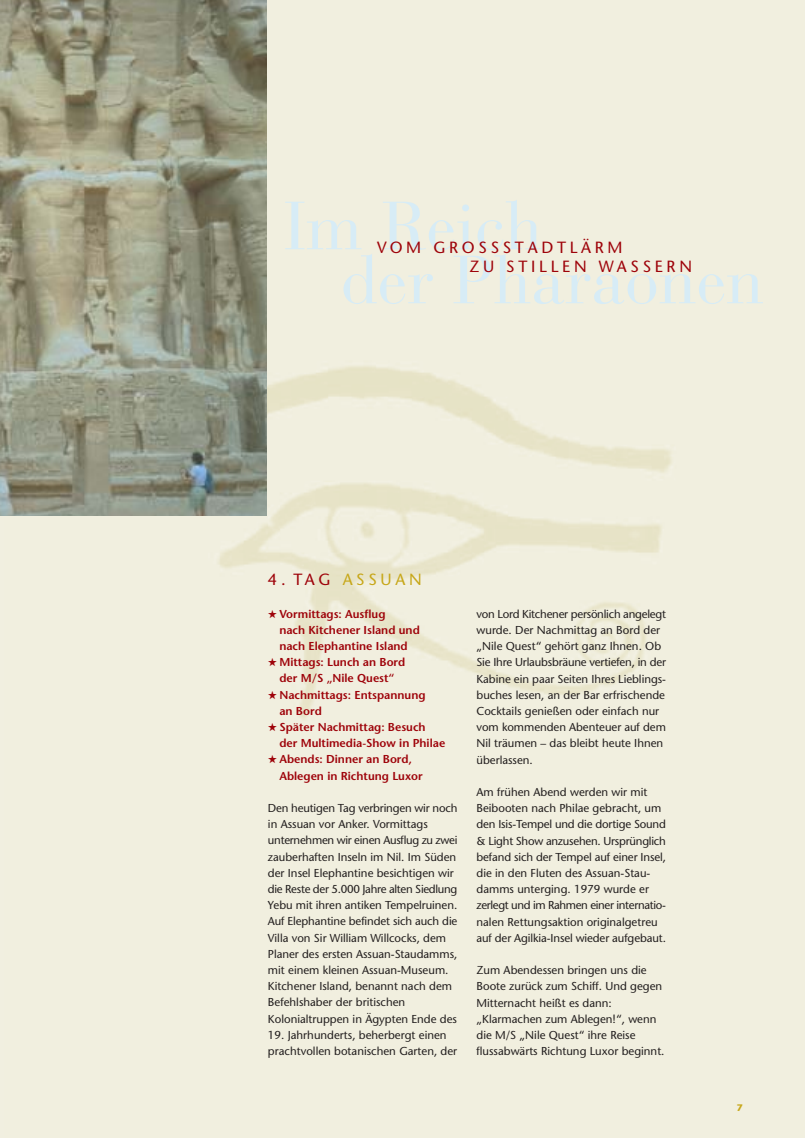
<style>
.page{position:relative;width:805px;height:1138px;background:#fff}
.page>*{position:absolute;margin:0;border:0;box-sizing:border-box;transform-origin:0 0}
.t1{font:67.5px/54px "Bauer Bodoni";color:#d7ecf6}
.t2{font:16.2px/18.9px "Stone Sans";letter-spacing:.23em;color:#9e030a}
.t3{font:16.2px "Stone Sans";letter-spacing:.23em;color:#c7a719}
.t4{font:11.4px/16.2px "Stone Sans";color:#231f1f}
.t5{font:600 11.4px/16.2px "Stone Sans";color:#9e030a}
.t6{font:700 9.45px "Stone Sans";color:#c7a719}
.s1{color:#9e030a}
</style>
<div class="page">
<div style="left:4px;top:0;width:801px;height:1138px;background:#f1efdf"></div>
<img style="left:0;top:0;width:266px;height:515px">
<h1 class="t1" style="left:340px;top:207px;width:425px;text-indent:-56px">Im Reich<br>der Pharaonen</h1>
<h2 class="t2" style="left:469px;top:239px;width:224px;text-indent:-92px">VOM GROSSSTADTLÄRM<br>ZU STILLEN WASSERN</h2>
<h2 class="t3" style="left:268px;top:573px;width:155px"><span class="s1">4. TAG</span> ASSUAN</h2>
<p class="t5" style="left:279px;top:607px;width:142px;text-indent:-11px">★ Vormittags: Ausflug<br>nach Kitchener Island und nach Elephantine Island</p>
<p class="t5" style="left:268px;top:655px;width:139px;text-align:center">★ Mittags: Lunch an Bord der M/S „Nile Quest“</p>
<p class="t5" style="left:279px;top:688px;width:148px;text-indent:-11px">★ Nachmittags: Entspannung an Bord</p>
<p class="t5" style="left:279px;top:720px;width:167px;text-indent:-11px">★ Später Nachmittag: Besuch der Multimedia-Show in Philae</p>
<p class="t5" style="left:279px;top:752px;width:145px;text-indent:-11px">★ Abends: Dinner an Bord,<br>Ablegen in Richtung Luxor</p>
<p class="t4" style="left:268px;top:801px;width:191px">Den heutigen Tag verbringen wir noch in Assuan vor Anker. Vormittags unternehmen wir einen Ausflug zu zwei zauberhaften Inseln im Nil. Im Süden der Insel Elephantine besichtigen wir die Reste der 5.000 Jahre alten Siedlung Yebu mit ihren antiken Tempelruinen.<br>Auf Elephantine befindet sich auch die Villa von Sir William Willcocks, dem Planer des ersten Assuan-Staudamms, mit einem kleinen Assuan-Museum.<br>Kitchener Island, benannt nach dem Befehlshaber der britischen Kolonialtruppen in Ägypten Ende des</p>
<p class="t4" style="left:268px;top:1028px;width:191px">19. Jahrhunderts, beherbergt einen prachtvollen botanischen Garten, der</p>
<p class="t4" style="left:476px;top:607px;width:191px">von Lord Kitchener persönlich angelegt wurde. Der Nachmittag an Bord der „Nile Quest“ gehört ganz Ihnen. Ob Sie Ihre Urlaubsbräune vertiefen, in der Kabine ein paar Seiten Ihres Lieblings&shy;buches lesen, an der Bar erfrischende Cocktails genießen oder einfach nur vom kommenden Abenteuer auf dem Nil träumen – das bleibt heute Ihnen überlassen.</p>
<p class="t4" style="left:476px;top:785px;width:191px">Am frühen Abend werden wir mit Beibooten nach Philae gebracht, um den Isis-Tempel und die dortige Sound &amp; Light Show anzusehen. Ursprünglich befand sich der Tempel auf einer Insel, die in den Fluten des Assuan-Stau&shy;damms unterging. 1979 wurde er zerlegt und im Rahmen einer internatio&shy;nalen Rettungsaktion originalgetreu auf der Agilkia-Insel wieder aufgebaut.</p>
<p class="t4" style="left:476px;top:963px;width:190px">Zum Abendessen bringen uns die<br>Boote zurück zum Schiff. Und gegen<br>Mitternacht heißt es dann: „Klarmachen zum Ablegen!“, wenn die M/S „Nile Quest“ ihre Reise flussabwärts Richtung Luxor beginnt.</p>
<p class="t6" style="left:737px;top:1104px;width:7px">7</p>
</div>
